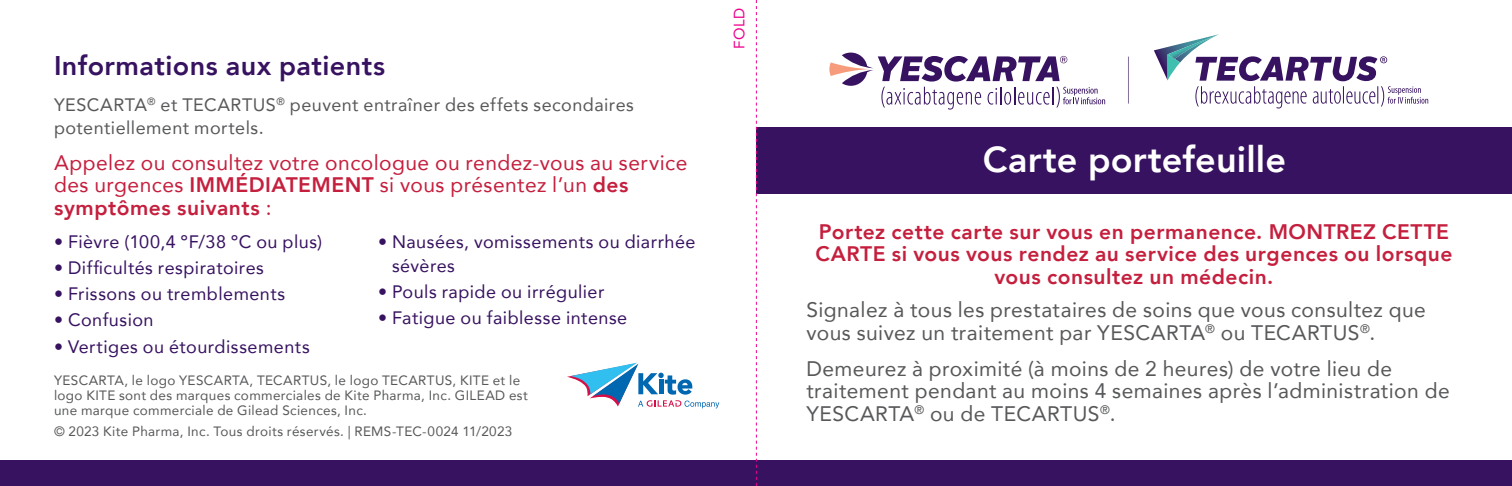
<style>
.page{position:relative;width:1512px;height:486px;background:#fff}
.page>*{position:absolute;margin:0;border:0;box-sizing:border-box;transform-origin:0 0}
.t1{font:800 36px "Avenir";letter-spacing:.005em;color:#fff}
.t2{font:800 27px "Avenir";letter-spacing:.015em;color:#371260}
.t3{font:21px/22.5px "Avenir";letter-spacing:.02em;color:#57585a}
.t4{font:800 21px/22.5px "Avenir";letter-spacing:.025em;color:#c51f3e;text-align:center}
.t5{font:21px/22.5px "Avenir";letter-spacing:.02em;color:#c51f3e}
.t6{font:18px/24px "Avenir";letter-spacing:.025em;color:#371260}
.t7{font:18px/22.5px "Avenir";letter-spacing:.025em;color:#57585a}
.t8{font:15px "Avenir";color:#ed028c}
.t9{font:13.5px/15px "Avenir";letter-spacing:.025em;color:#57585a}
.s1{font-weight:800}
</style>
<div class="page">
<svg style="left:1195px;top:56px;width:233px;height:53px"></svg>
<img style="left:1154px;top:47px;width:65px;height:33px">
<svg style="left:1168px;top:59px;width:12px;height:21px"></svg>
<img style="left:1168px;top:34px;width:51px;height:25px">
<hr style="left:1128px;top:57px;width:1px;height:47px;background:#816f9d">
<div style="left:0;top:460px;width:1512px;height:26px;background:#371260"></div>
<div style="left:756px;top:127px;width:756px;height:66px;background:#371260"></div>
<svg style="left:567px;top:363px;width:152px;height:45px"></svg>
<svg style="left:829px;top:53px;width:276px;height:57px"></svg>
<svg style="left:756px;top:0;width:1px;height:486px"></svg>
<p class="t2" style="left:54px;top:45px;width:333px">Informations aux patients</p>
<p class="t7" style="left:54px;top:93px;width:581px">YESCARTA<sup>®</sup> et TECARTUS<sup>®</sup> peuvent entraîner des effets secondaires potentiellement mortels.</p>
<p class="t5" style="left:54px;top:150px;width:635px">Appelez ou consultez votre oncologue ou rendez-vous au service des urgences <span class="s1">IMMÉDIATEMENT</span> si vous présentez l’un <span class="s1">des symptômes suivants</span> :</p>
<p class="t6" style="left:54px;top:229px;width:270px">• Fièvre (100,4 ºF/38 ºC ou plus)</p>
<p class="t6" style="left:54px;top:255px;width:211px">• Difficultés respiratoires</p>
<p class="t6" style="left:54px;top:281px;width:233px">• Frissons ou tremblements</p>
<p class="t6" style="left:54px;top:308px;width:101px">• Confusion</p>
<p class="t6" style="left:54px;top:334px;width:257px">• Vertiges ou étourdissements</p>
<p class="t6" style="left:392px;top:229px;width:305px;text-indent:-14px">• Nausées, vomissements ou diarrhée sévères</p>
<p class="t6" style="left:378px;top:279px;width:228px">• Pouls rapide ou irrégulier</p>
<p class="t6" style="left:378px;top:305px;width:251px">• Fatigue ou faiblesse intense</p>
<p class="t9" style="left:54px;top:372px;width:476px">YESCARTA, le logo YESCARTA, TECARTUS, le logo TECARTUS, KITE et le logo KITE sont des marques commerciales de Kite Pharma, Inc. GILEAD est une marque commerciale de Gilead Sciences, Inc.</p>
<p class="t9" style="left:54px;top:424px;width:460px">© 2023 Kite Pharma, Inc. Tous droits réservés. | REMS-TEC-0024 11/2023</p>
<p class="t8" style="left:727px;top:49px;width:42px;rotate:-90deg">FOLD</p>
<p class="t1" style="left:983px;top:132px;width:305px">Carte portefeuille</p>
<p class="t4" style="left:816px;top:220px;width:638px">Portez cette carte sur vous en permanence. MONTREZ CETTE<br>CARTE si vous vous rendez au service des urgences ou lorsque vous consultez un médecin.</p>
<p class="t3" style="left:806px;top:298px;width:621px">Signalez à tous les prestataires de soins que vous consultez que vous suivez un traitement par YESCARTA<sup>®</sup> ou TECARTUS<sup>®</sup>.</p>
<p class="t3" style="left:806px;top:357px;width:645px">Demeurez à proximité (à moins de 2 heures) de votre lieu de traitement pendant au moins 4 semaines après l’administration de<br>YESCARTA<sup>®</sup> ou de TECARTUS<sup>®</sup>.</p>
</div>
